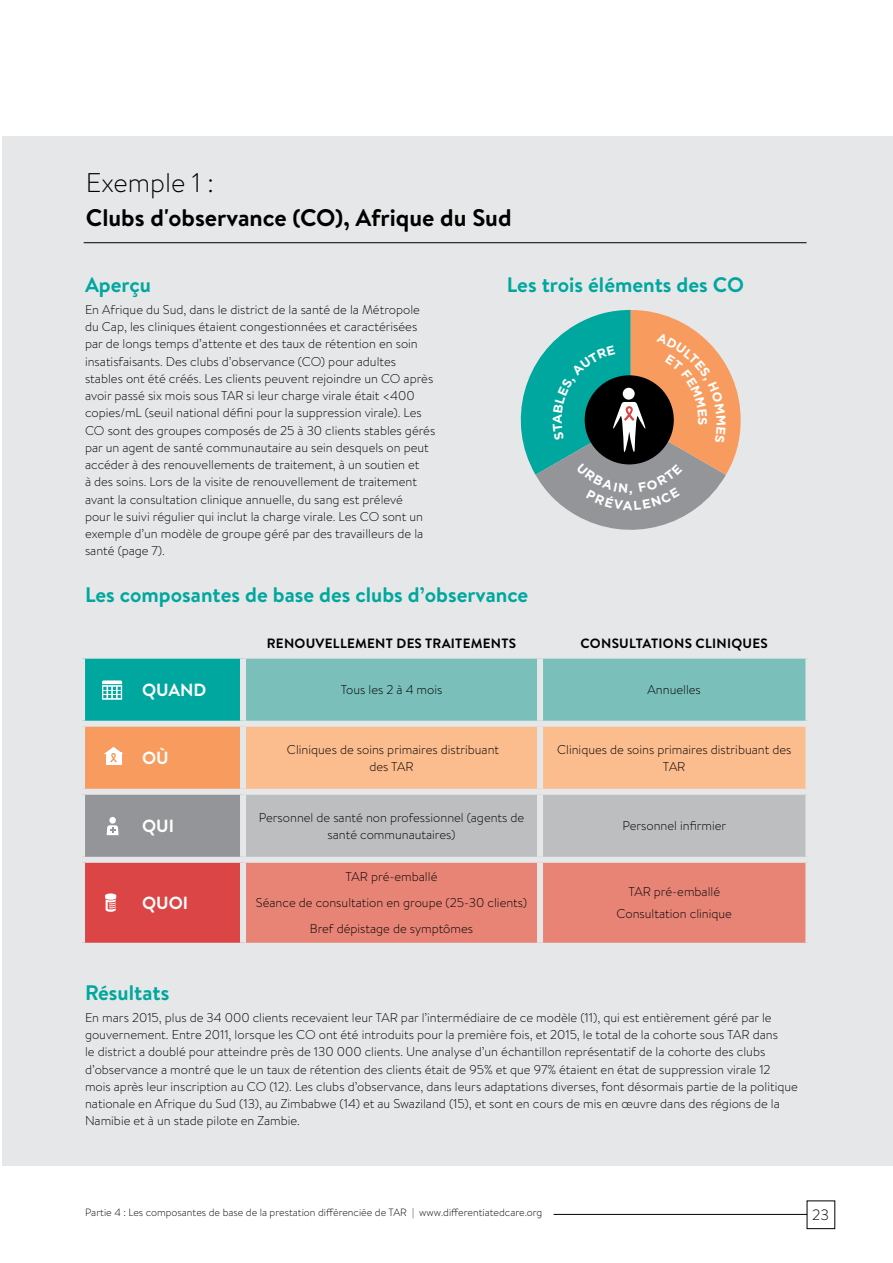
<style>
.page{position:relative;width:893px;height:1263px;background:#fff}
.page>*{position:absolute;margin:0;border:0;box-sizing:border-box;transform-origin:0 0}
.t1{font:300 27px "Brandon Text";color:#000}
.t2{font:700 24px "Brandon Text";color:#000}
.t3{font:700 21px "Brandon Text";color:#00a79e}
.t4{font:700 17.55px "Brandon Text";color:#fff}
.t5{font:300 15px "Brandon Text";color:#000}
.t6{font:700 13.5px "Brandon Text";letter-spacing:.02em;color:#000}
.t7{font:300 12.75px/17.2px "Brandon Text";color:#000;text-align:center}
.t8{font:300 10.5px "Brandon Text";color:#000}
</style>
<div class="page">
<div style="left:3px;top:136px;width:890px;height:1029px;background:#e6e7e8"></div>
<hr style="left:84px;top:242px;width:723px;height:1px;background:#000">
<div style="left:82px;top:656px;width:161px;height:68px;background:#00a79e"></div>
<div style="left:82px;top:724px;width:161px;height:68px;background:#f89b5e"></div>
<div style="left:82px;top:792px;width:161px;height:68px;background:#939598"></div>
<svg style="left:246px;top:659px;width:559px;height:198px;background:#bbbdad"></svg>
<div style="left:82px;top:860px;width:161px;height:86px;background:#db4546"></div>
<div style="left:246px;top:863px;width:559px;height:80px;background:#e78476"></div>
<div style="left:79px;top:653px;width:164px;height:6px;background:#e6e7e8"></div>
<div style="left:79px;top:659px;width:6px;height:62px;background:#e6e7e8"></div>
<div style="left:240px;top:659px;width:6px;height:62px;background:#e6e7e8"></div>
<div style="left:537px;top:659px;width:6px;height:62px;background:#e6e7e8"></div>
<div style="left:79px;top:721px;width:164px;height:6px;background:#e6e7e8"></div>
<div style="left:79px;top:727px;width:6px;height:62px;background:#e6e7e8"></div>
<div style="left:243px;top:721px;width:297px;height:6px;background:#e6e7e8"></div>
<div style="left:240px;top:727px;width:6px;height:62px;background:#e6e7e8"></div>
<div style="left:540px;top:721px;width:271px;height:6px;background:#e6e7e8"></div>
<div style="left:537px;top:727px;width:6px;height:62px;background:#e6e7e8"></div>
<div style="left:79px;top:789px;width:164px;height:6px;background:#e6e7e8"></div>
<div style="left:79px;top:795px;width:6px;height:62px;background:#e6e7e8"></div>
<div style="left:243px;top:789px;width:297px;height:6px;background:#e6e7e8"></div>
<div style="left:240px;top:795px;width:6px;height:62px;background:#e6e7e8"></div>
<div style="left:540px;top:789px;width:271px;height:6px;background:#e6e7e8"></div>
<div style="left:537px;top:795px;width:6px;height:62px;background:#e6e7e8"></div>
<div style="left:79px;top:857px;width:164px;height:6px;background:#e6e7e8"></div>
<div style="left:79px;top:863px;width:6px;height:80px;background:#e6e7e8"></div>
<div style="left:240px;top:863px;width:6px;height:80px;background:#e6e7e8"></div>
<div style="left:537px;top:863px;width:6px;height:80px;background:#e6e7e8"></div>
<div style="left:79px;top:943px;width:164px;height:6px;background:#e6e7e8"></div>
<svg style="left:106px;top:762px;width:15px;height:3px"></svg>
<svg style="left:104px;top:747px;width:19px;height:15px"></svg>
<svg style="left:105px;top:893px;width:11px;height:19px"></svg>
<svg style="left:102px;top:680px;width:20px;height:20px"></svg>
<div style="left:109px;top:817px;width:7px;height:7px;background:#fff;border-radius:50%"></div>
<svg style="left:107px;top:825px;width:12px;height:10px"></svg>
<hr style="left:554px;top:1214px;width:253px;height:1px;background:#000">
<svg style="left:520px;top:310px;width:221px;height:220px"></svg>
<h1 class="t1" style="left:86px;top:164px;width:130px">Exemple 1 :</h1>
<h2 class="t2" style="left:86px;top:201px;width:427px">Clubs d'observance (CO), Afrique du Sud</h2>
<h3 class="t3" style="left:85px;top:270px;width:67px">Aperçu</h3>
<p class="t7" style="left:85px;top:300px;width:352px;text-align:left">En Afrique du Sud, dans le district de la santé de la Métropole du Cap, les cliniques étaient congestionnées et caractérisées par de longs temps d’attente et des taux de rétention en soin insatisfaisants. Des clubs d’observance (CO) pour adultes stables ont été créés. Les clients peuvent rejoindre un CO après avoir passé six mois sous TAR si leur charge virale était &lt;400 copies/mL (seuil national défini pour la suppression virale). Les CO sont des groupes composés de 25 à 30 clients stables gérés par un agent de santé communautaire au sein desquels on peut accéder à des renouvellements de traitement, à un soutien et<br>à des soins. Lors de la visite de renouvellement de traitement avant la consultation clinique annuelle, du sang est prélevé<br>pour le suivi régulier qui inclut la charge virale. Les CO sont un exemple d’un modèle de groupe géré par des travailleurs de la santé (page 7).</p>
<h3 class="t3" style="left:85px;top:580px;width:445px">Les composantes de base des clubs d’observance</h3>
<h3 class="t3" style="left:507px;top:270px;width:239px">Les trois éléments des CO</h3>
<p class="t6" style="left:267px;top:634px;width:251px">RENOUVELLEMENT DES TRAITEMENTS</p>
<p class="t6" style="left:581px;top:634px;width:189px">CONSULTATIONS CLINIQUES</p>
<h3 class="t4" style="left:142px;top:678px;width:66px">QUAND</h3>
<p class="t7" style="left:341px;top:681px;width:103px">Tous les 2 à 4 mois</p>
<p class="t7" style="left:648px;top:681px;width:55px">Annuelles</p>
<h3 class="t4" style="left:142px;top:746px;width:28px">OÙ</h3>
<p class="t7" style="left:287px;top:740px;width:214px">Cliniques de soins primaires distribuant des TAR</p>
<p class="t7" style="left:557px;top:740px;width:236px">Cliniques de soins primaires distribuant des<br>TAR</p>
<h3 class="t4" style="left:142px;top:814px;width:34px">QUI</h3>
<p class="t7" style="left:259px;top:808px;width:267px">Personnel de santé non professionnel (agents de santé communautaires)</p>
<p class="t7" style="left:622px;top:817px;width:106px">Personnel infirmier</p>
<h3 class="t4" style="left:142px;top:891px;width:48px">QUOI</h3>
<p class="t7" style="left:256px;top:864px;width:273px;line-height:25.8px">TAR pré-emballé<br>Séance de consultation en groupe (25-30 clients)<br>Bref dépistage de symptômes</p>
<p class="t7" style="left:616px;top:881px;width:117px;line-height:21.5px">TAR pré-emballé<br>Consultation clinique</p>
<h3 class="t3" style="left:85px;top:978px;width:86px">Résultats</h3>
<p class="t7" style="left:85px;top:1008px;width:714px;text-align:left">En mars 2015, plus de 34 000 clients recevaient leur TAR par l’intermédiaire de ce modèle (11), qui est entièrement géré par le gouvernement. Entre 2011, lorsque les CO ont été introduits pour la première fois, et 2015, le total de la cohorte sous TAR dans<br>le district a doublé pour atteindre près de 130 000 clients. Une analyse d’un échantillon représentatif de la cohorte des clubs d’observance a montré que le un taux de rétention des clients était de 95% et que 97% étaient en état de suppression virale 12 mois après leur inscription au CO (12). Les clubs d’observance, dans leurs adaptations diverses, font désormais partie de la politique nationale en Afrique du Sud (13), au Zimbabwe (14) et au Swaziland (15), et sont en cours de mis en œuvre dans des régions de la Namibie et à un stade pilote en Zambie.</p>
<p class="t8" style="left:85px;top:1205px;width:459px">Partie 4 : Les composantes de base de la prestation différenciée de TAR | www.differentiatedcare.org</p>
<p class="t5" style="left:812px;top:1205px;width:18px">23</p>
</div>
